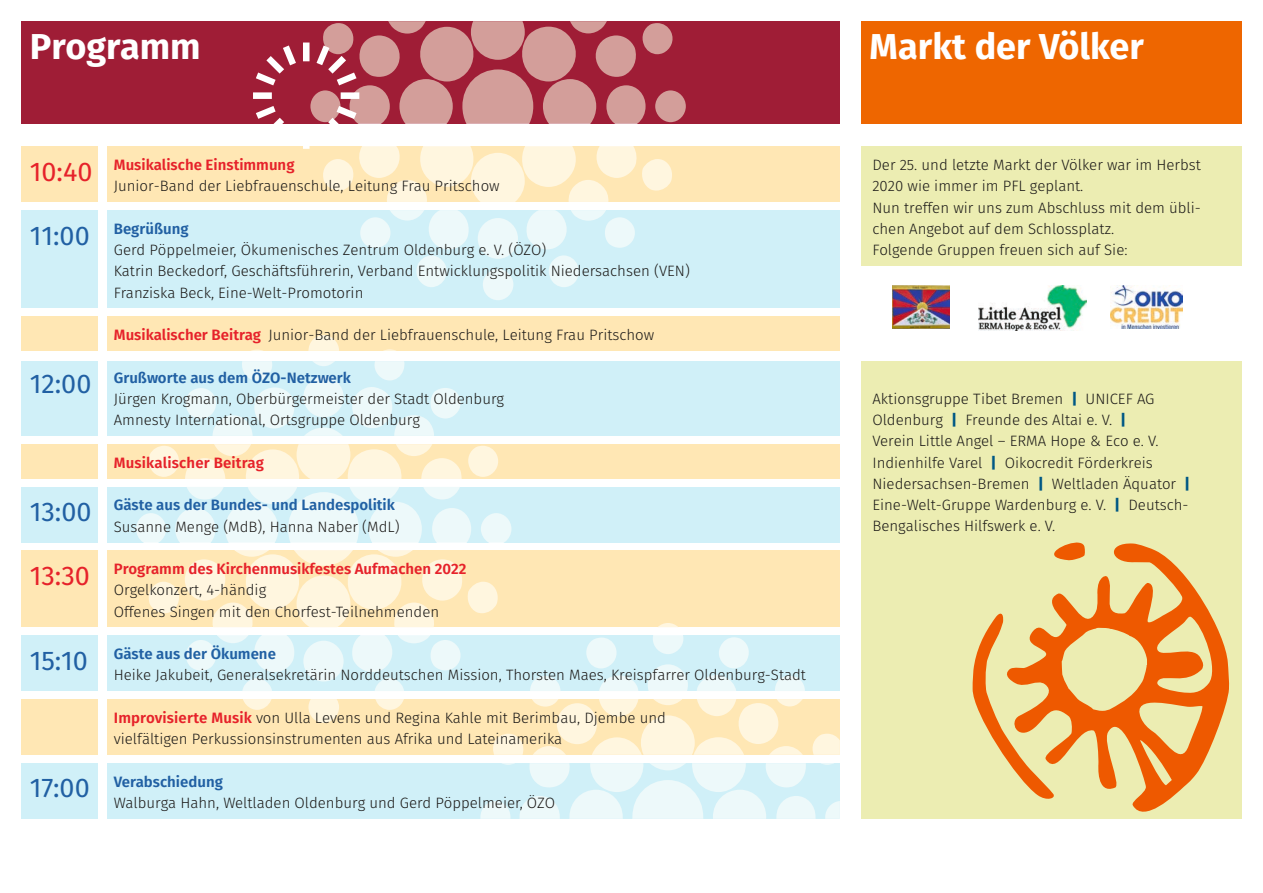
<style>
.page{position:relative;width:1263px;height:893px;background:#fff}
.page>*{position:absolute;margin:0;border:0;box-sizing:border-box;transform-origin:0 0}
.t1{font:700 36px "Fira Sans";color:#fff}
.t2{font:27px "Fira Sans";color:#2160a3}
.t3{font:27px "Fira Sans";color:#e6222a}
.t4{font:300 15px/21.3px "Fira Sans";color:#1b1917}
.t5{font:600 15px "Fira Sans";color:#2160a3}
.t6{font:600 15px "Fira Sans";color:#e6222a}
.s1{font-weight:400;font-size:27px;color:#2160a3}
.s2{font-weight:600;color:#2160a3}
.s3{font-weight:600;color:#e6222a}
.s4{font-weight:400;font-size:27px;color:#e6222a}
.s5{font-weight:800;color:#005884}
</style>
<div class="page">
<div style="left:21px;top:21px;width:819px;height:102px;background:#9f1d36"></div>
<div style="left:861px;top:21px;width:381px;height:102px;background:#e60"></div>
<div style="left:21px;top:147px;width:819px;height:55px;background:#ffe7b4"></div>
<div style="left:21px;top:210px;width:819px;height:98px;background:#d0f0f8"></div>
<div style="left:21px;top:361px;width:819px;height:75px;background:#d0f0f8"></div>
<div style="left:21px;top:636px;width:819px;height:55px;background:#d0f0f8"></div>
<div style="left:21px;top:551px;width:819px;height:76px;background:#ffe7b4"></div>
<div style="left:21px;top:487px;width:819px;height:55px;background:#d0f0f8"></div>
<div style="left:21px;top:444px;width:819px;height:34px;background:#ffe7b4"></div>
<div style="left:21px;top:699px;width:819px;height:56px;background:#ffe7b4"></div>
<div style="left:21px;top:317px;width:819px;height:34px;background:#ffe7b4"></div>
<div style="left:21px;top:763px;width:819px;height:56px;background:#d0f0f8"></div>
<div style="left:861px;top:361px;width:381px;height:458px;background:#ecedb2"></div>
<div style="left:861px;top:147px;width:381px;height:119px;background:#ecedb2"></div>
<div style="left:98px;top:128px;width:9px;height:765px;background:#fff"></div>
<svg style="left:136px;top:335px;width:704px;height:484px"></svg>
<svg style="left:253px;top:21px;width:433px;height:279px"></svg>
<img style="left:893px;top:286px;width:57px;height:42px">
<img style="left:979px;top:285px;width:107px;height:45px">
<img style="left:1111px;top:286px;width:71px;height:42px">
<svg style="left:972px;top:613px;width:30px;height:140px"></svg>
<svg style="left:1002px;top:543px;width:227px;height:269px"></svg>
<h1 class="t1" style="left:30px;top:16px;width:172px">Programm</h1>
<h1 class="t1" style="left:870px;top:16px;width:276px">Markt der Völker</h1>
<h2 class="t3" style="left:30px;top:151px;width:64px">10:40</h2>
<p class="t6" style="left:114px;top:153px;width:182px">Musikalische Einstimmung</p>
<p class="t4" style="left:114px;top:175px;width:387px">Junior-Band der Liebfrauenschule, Leitung Frau Pritschow</p>
<p class="t4" style="left:114px;top:218px;width:578px;text-indent:-84px"><span class="s1">11:00</span> <span class="s2">Begrüßung<br></span>Gerd Pöppelmeier, Ökumenisches Zentrum Oldenburg e. V. (ÖZO)<br>Katrin Beckedorf, Geschäftsführerin, Verband Entwicklungspolitik Niedersachsen (VEN)<br>Franziska Beck, Eine-Welt-Promotorin</p>
<p class="t4" style="left:114px;top:324px;width:542px"><span class="s3">Musikalischer Beitrag</span> Junior-Band der Liebfrauenschule, Leitung Frau Pritschow</p>
<h2 class="t2" style="left:30px;top:363px;width:63px">12:00</h2>
<p class="t5" style="left:114px;top:365px;width:239px">Grußworte aus dem ÖZO-Netzwerk</p>
<p class="t4" style="left:114px;top:388px;width:392px">Jürgen Krogmann, Oberbürgermeister der Stadt Oldenburg<br>Amnesty International, Ortsgruppe Oldenburg</p>
<p class="t6" style="left:114px;top:450px;width:152px">Musikalischer Beitrag</p>
<h2 class="t2" style="left:30px;top:491px;width:63px">13:00</h2>
<p class="t5" style="left:114px;top:493px;width:283px">Gäste aus der Bundes- und Landespolitik</p>
<p class="t4" style="left:114px;top:516px;width:287px">Susanne Menge (MdB), Hanna Naber (MdL)</p>
<p class="t4" style="left:114px;top:558px;width:354px;text-indent:-84px"><span class="s4">13:30</span> <span class="s3">Programm des Kirchenmusikfestes Aufmachen 2022<br></span>Orgelkonzert, 4-händig<br>Offenes Singen mit den Chorfest-Teilnehmenden</p>
<h2 class="t2" style="left:30px;top:640px;width:60px">15:10</h2>
<p class="t5" style="left:114px;top:642px;width:164px">Gäste aus der Ökumene</p>
<p class="t4" style="left:114px;top:664px;width:694px">Heike Jakubeit, Generalsekretärin Norddeutschen Mission, Thorsten Maes, Kreispfarrer Oldenburg-Stadt</p>
<p class="t4" style="left:114px;top:707px;width:554px"><span class="s3">Improvisierte Musik</span> von Ulla Levens und Regina Kahle mit Berimbau, Djembe und vielfältigen Perkussionsinstrumenten aus Afrika und Lateinamerika</p>
<h2 class="t2" style="left:30px;top:767px;width:62px">17:00</h2>
<p class="t5" style="left:114px;top:769px;width:111px">Verabschiedung</p>
<p class="t4" style="left:114px;top:792px;width:443px">Walburga Hahn, Weltladen Oldenburg und Gerd Pöppelmeier, ÖZO</p>
<p class="t4" style="left:872px;top:154px;width:330px">Der 25. und letzte Markt der Völker war im Herbst 2020 wie immer im PFL geplant.<br>Nun treffen wir uns zum Abschluss mit dem übli&shy;chen Angebot auf dem Schlossplatz.<br>Folgende Gruppen freuen sich auf Sie:</p>
<p class="t4" style="left:872px;top:388px;width:319px">Aktionsgruppe Tibet Bremen <span class="s5">|</span> UNICEF AG Oldenburg <span class="s5">|</span> Freunde des Altai e. V. <span class="s5">|<br></span>Verein Little Angel – ERMA Hope &amp; Eco e. V.<br>Indienhilfe Varel <span class="s5">|</span> Oikocredit Förderkreis Niedersachsen-Bremen <span class="s5">|</span> Weltladen Äquator <span class="s5">| </span>Eine-Welt-Gruppe Wardenburg e. V. <span class="s5">|</span> Deutsch-Bengalisches Hilfswerk e. V.</p>
</div>
